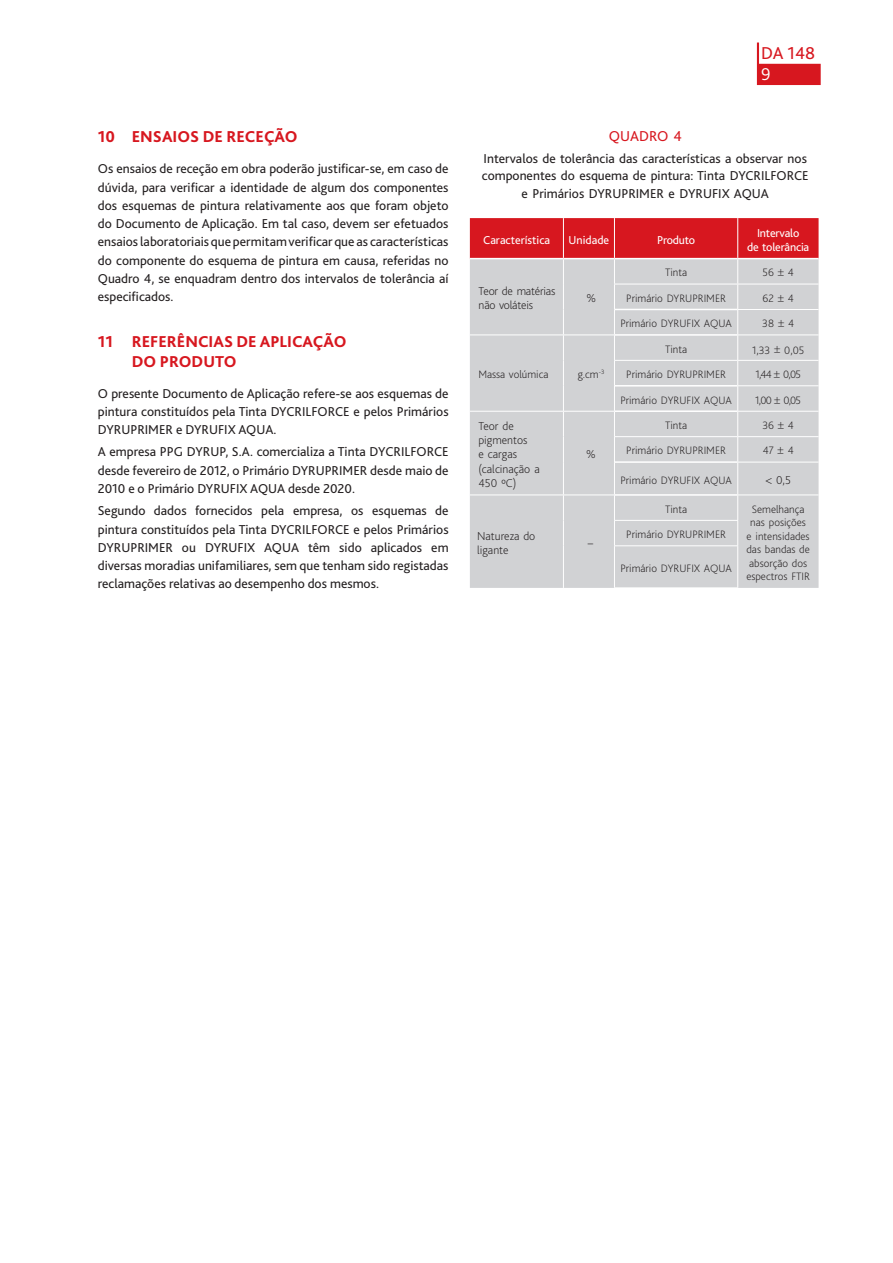
<style>
.page{position:relative;width:893px;height:1263px;background:#fff}
.page>*{position:absolute;margin:0;border:0;box-sizing:border-box;transform-origin:0 0}
.t1{font:18px "Bliss 2";color:#d7171f}
.t2{font:300 18px "Bliss 2";color:#fff}
.t3{font:800 16.5px/20px "Bliss 2";color:#d7171f}
.t4{font:15px "Bliss 2";color:#d7171f}
.t5{font:13.5px/18.1px "Bliss 2";color:#231f20;text-align:justify}
.t6{font:200 12px/14.4px "Bliss 2";color:#231f20}
.t7{font:12px/14.4px "Bliss 2";letter-spacing:-.015em;color:#fff;text-align:center}
.t8{font:200 11.25px/13.5px "Bliss 2";color:#231f20;text-align:center}
</style>
<div class="page">
<svg style="left:757px;top:43px;width:64px;height:42px"></svg>
<div style="left:470px;top:462px;width:349px;height:126px;background:#d1d2d4"></div>
<hr style="left:563px;top:462px;width:1px;height:33px;background:#fff">
<hr style="left:614px;top:462px;width:1px;height:33px;background:#fff">
<hr style="left:737px;top:462px;width:82px;height:1px;background:#fff">
<hr style="left:737px;top:462px;width:1px;height:33px;background:#fff">
<hr style="left:470px;top:495px;width:93px;height:1px;background:#fff">
<hr style="left:563px;top:495px;width:52px;height:1px;background:#fff">
<hr style="left:737px;top:495px;width:82px;height:1px;background:#fff">
<svg style="left:563px;top:495px;width:1px;height:51px"></svg>
<hr style="left:614px;top:520px;width:124px;height:1px;background:#fff">
<svg style="left:614px;top:496px;width:1px;height:49px"></svg>
<svg style="left:737px;top:495px;width:1px;height:50px"></svg>
<hr style="left:563px;top:546px;width:1px;height:42px;background:#fff">
<hr style="left:614px;top:545px;width:124px;height:1px;background:#fff">
<hr style="left:614px;top:546px;width:1px;height:41px;background:#fff">
<hr style="left:737px;top:546px;width:1px;height:41px;background:#fff">
<hr style="left:614px;top:587px;width:124px;height:1px;background:#fff">
<hr style="left:615px;top:461px;width:122px;height:2px;background:#fff">
<hr style="left:615px;top:494px;width:122px;height:2px;background:#fff">
<svg style="left:470px;top:218px;width:349px;height:244px;background:#d3b5b8"></svg>
<svg style="left:766px;top:478px;width:6px;height:6px"></svg>
<p class="t3" style="left:98px;top:127px;width:201px">10 ENSAIOS DE RECEÇÃO</p>
<p class="t5" style="left:98px;top:159px;width:352px">Os ensaios de receção em obra poderão justificar-se, em caso de dúvida, para verificar a identidade de algum dos componentes dos esquemas de pintura relativamente aos que foram objeto do Documento de Aplicação. Em tal caso, devem ser efetuados ensaios laboratoriais que permitam verificar que as características do componente do esquema de pintura em causa, referidas no Quadro 4, se enquadram dentro dos intervalos de tolerância aí especificados.</p>
<p class="t3" style="left:132px;top:331px;width:216px;text-indent:-34px">11 REFERÊNCIAS DE APLICAÇÃO<br>DO PRODUTO</p>
<p class="t5" style="left:98px;top:384px;width:352px">O presente Documento de Aplicação refere-se aos esquemas de pintura constituídos pela Tinta DYCRILFORCE e pelos Primários DYRUPRIMER e DYRUFIX AQUA.</p>
<p class="t5" style="left:98px;top:442px;width:352px">A empresa PPG DYRUP, S.A. comercializa a Tinta DYCRILFORCE desde fevereiro de 2012, o Primário DYRUPRIMER desde maio de 2010 e o Primário DYRUFIX AQUA desde 2020.</p>
<p class="t5" style="left:98px;top:501px;width:352px">Segundo dados fornecidos pela empresa, os esquemas de pintura constituídos pela Tinta DYCRILFORCE e pelos Primários DYRUPRIMER ou DYRUFIX AQUA têm sido aplicados em diversas moradias unifamiliares, sem que tenham sido registadas reclamações relativas ao desempenho dos mesmos.</p>
<h1 class="t1" style="left:761px;top:42px;width:56px">DA 148</h1>
<h1 class="t2" style="left:761px;top:63px;width:11px">9</h1>
<p class="t4" style="left:609px;top:127px;width:75px">QUADRO 4</p>
<p class="t5" style="left:482px;top:149px;width:328px;line-height:17.5px;text-align:center">Intervalos de tolerância das características a observar nos componentes do esquema de pintura: Tinta DYCRILFORCE e Primários DYRUPRIMER e DYRUFIX AQUA</p>
<p class="t7" style="left:483px;top:232px;width:69px">Característica</p>
<p class="t7" style="left:569px;top:232px;width:42px">Unidade</p>
<p class="t7" style="left:657px;top:232px;width:40px">Produto</p>
<p class="t7" style="left:747px;top:225px;width:64px">Intervalo<br>de tolerância</p>
<p class="t6" style="left:479px;top:283px;width:78px">Teor de matérias não voláteis</p>
<p class="t6" style="left:586px;top:291px;width:11px">%</p>
<p class="t8" style="left:665px;top:266px;width:24px">Tinta</p>
<p class="t8" style="left:762px;top:266px;width:33px">56 4</p>
<p class="t8" style="left:626px;top:291px;width:101px">Primário DYRUPRIMER</p>
<p class="t8" style="left:762px;top:291px;width:33px">62 4</p>
<p class="t8" style="left:620px;top:316px;width:113px">Primário DYRUFIX AQUA</p>
<p class="t8" style="left:762px;top:316px;width:33px">38 4</p>
<p class="t8" style="left:478px;top:367px;width:72px">Massa volúmica</p>
<p class="t8" style="left:578px;top:367px;width:28px">g.cm<sup>-3</sup></p>
<p class="t6" style="left:478px;top:418px;width:63px">Teor de pigmentos<br>e cargas (calcinação a<br>450 ºC)</p>
<p class="t6" style="left:477px;top:528px;width:60px">Natureza do ligante</p>
<p class="t6" style="left:586px;top:447px;width:11px">%</p>
<p class="t6" style="left:588px;top:535px;width:7px">–</p>
<p class="t8" style="left:665px;top:342px;width:24px">Tinta</p>
<p class="t8" style="left:752px;top:343px;width:54px">1,33 0,05</p>
<p class="t8" style="left:626px;top:367px;width:101px">Primário DYRUPRIMER</p>
<p class="t8" style="left:755px;top:367px;width:47px">1,44 0,05</p>
<p class="t8" style="left:620px;top:393px;width:113px">Primário DYRUFIX AQUA</p>
<p class="t8" style="left:755px;top:393px;width:47px">1,00 0,05</p>
<p class="t8" style="left:665px;top:418px;width:24px">Tinta</p>
<p class="t8" style="left:762px;top:418px;width:33px">36 4</p>
<p class="t8" style="left:626px;top:444px;width:101px">Primário DYRUPRIMER</p>
<p class="t8" style="left:763px;top:444px;width:32px">47 4</p>
<p class="t8" style="left:620px;top:473px;width:113px">Primário DYRUFIX AQUA</p>
<p class="t6" style="left:776px;top:472px;width:16px">0,5</p>
<p class="t8" style="left:665px;top:502px;width:24px">Tinta</p>
<p class="t8" style="left:746px;top:502px;width:65px">Semelhança nas posições<br>e intensidades das bandas de absorção dos espectros FTIR</p>
<p class="t8" style="left:626px;top:527px;width:101px">Primário DYRUPRIMER</p>
<p class="t8" style="left:620px;top:561px;width:113px">Primário DYRUFIX AQUA</p>
</div>
